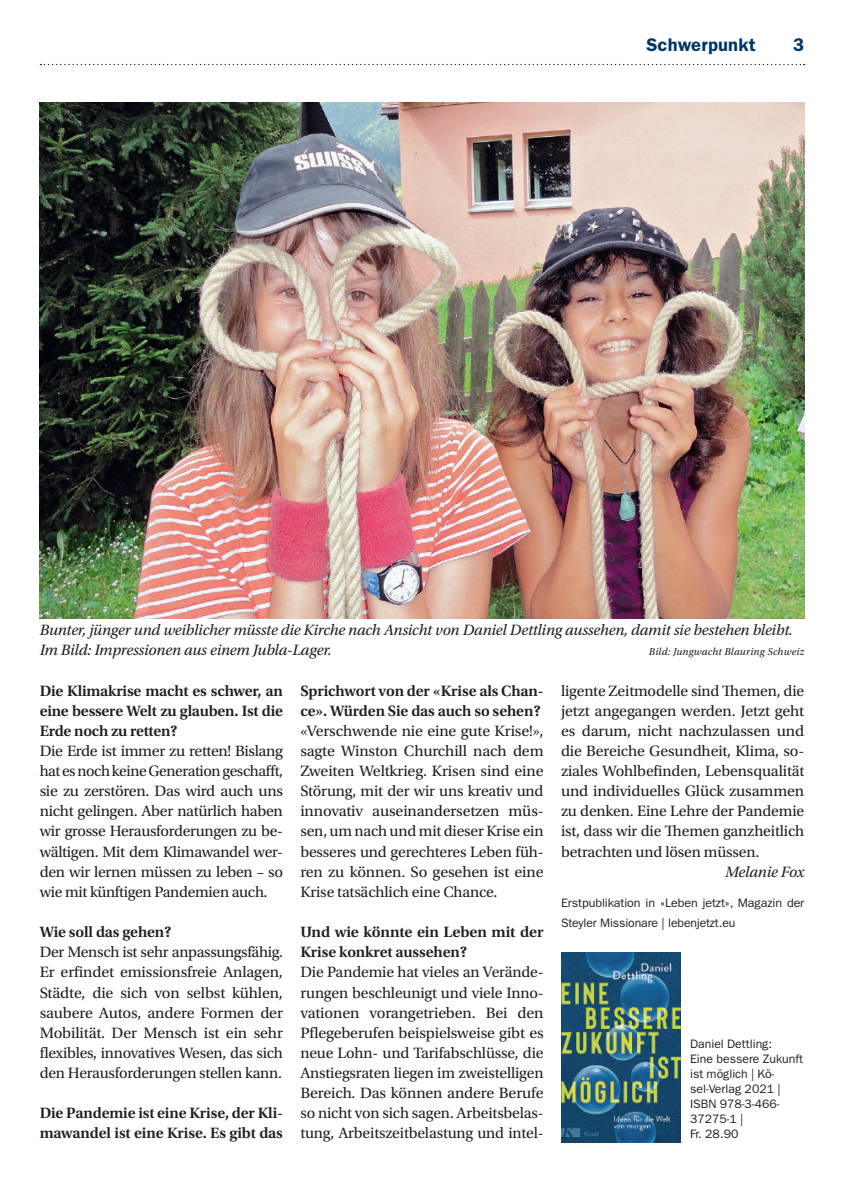
<style>
.page{position:relative;width:844px;height:1191px;background:#fff}
.page>*{position:absolute;margin:0;border:0;box-sizing:border-box;transform-origin:0 0}
.t1{font:600 18.38px "ITC Franklin Gothic Std";letter-spacing:.01em;color:#003667}
.t2{font:15.75px/20.1px "Utopia Std";letter-spacing:-.01em;color:#231f20;text-align:justify}
.t3{font:600 15.75px/20.1px "Utopia Std";letter-spacing:-.01em;color:#231f20}
.t4{font:italic 15.75px/20.1px "Utopia Std";letter-spacing:-.01em;color:#231f20}
.t5{font:12.25px/15px "ITC Franklin Gothic Std";letter-spacing:-.005em;color:#231f20}
.t6{font:italic 10.5px "Utopia Std";letter-spacing:.02em;color:#231f20}
</style>
<div class="page">
<svg style="left:40px;top:64px;width:764px;height:1px"></svg>
<img style="left:561px;top:952px;width:119px;height:190px">
<img style="left:40px;top:103px;width:764px;height:515px">
<p class="t1" style="left:646px;top:34px;width:111px">Schwerpunkt</p>
<p class="t1" style="left:793px;top:34px;width:13px">3</p>
<p class="t4" style="left:40px;top:620px;width:754px">Bunter, jünger und weiblicher müsste die Kirche nach Ansicht von Daniel Dettling aussehen, damit sie bestehen bleibt.<br>Im Bild: Impressionen aus einem Jubla-Lager.</p>
<p class="t6" style="left:648px;top:646px;width:157px">Bild: Jungwacht Blauring Schweiz</p>
<p class="t3" style="left:40px;top:680px;width:245px;text-align:justify">Die Klimakrise macht es schwer, an eine bessere Welt zu glauben. Ist die Erde noch zu retten?</p>
<p class="t2" style="left:40px;top:741px;width:245px">Die Erde ist immer zu retten! Bislang hat es noch keine Generation geschafft, sie zu zerstören. Das wird auch uns nicht gelingen. Aber natürlich haben wir grosse Herausforderungen zu be&shy;wältigen. Mit dem Klimawandel wer&shy;den wir lernen müssen zu leben – so wie mit künftigen Pandemien auch.</p>
<p class="t3" style="left:40px;top:922px;width:133px">Wie soll das gehen?</p>
<p class="t2" style="left:40px;top:942px;width:245px">Der Mensch ist sehr anpassungsfähig.<br>Er erfindet emissionsfreie Anlagen, Städte, die sich von selbst kühlen, saubere Autos, andere Formen der Mobilität. Der Mensch ist ein sehr flexibles, innovatives Wesen, das sich den Herausforderungen stellen kann.</p>
<p class="t3" style="left:40px;top:1103px;width:245px">Die Pandemie ist eine Krise, der Kli&shy;mawandel ist eine Krise. Es gibt das</p>
<p class="t3" style="left:300px;top:680px;width:245px">Sprichwort von der «Krise als Chan&shy;ce». Würden Sie das auch so sehen?</p>
<p class="t2" style="left:300px;top:721px;width:245px">«Verschwende nie eine gute Krise!», sagte Winston Churchill nach dem Zweiten Weltkrieg. Krisen sind eine Störung, mit der wir uns kreativ und innovativ auseinandersetzen müs&shy;sen, um nach und mit dieser Krise ein besseres und gerechteres Leben füh&shy;ren zu können. So gesehen ist eine Krise tatsächlich eine Chance.</p>
<p class="t3" style="left:300px;top:922px;width:245px">Und wie könnte ein Leben mit der<br>Krise konkret aussehen?</p>
<p class="t2" style="left:300px;top:962px;width:245px">Die Pandemie hat vieles an Verände&shy;rungen beschleunigt und viele Inno&shy;vationen vorangetrieben. Bei den Pflegeberufen beispielsweise gibt es neue Lohn- und Tarifabschlüsse, die Anstiegsraten liegen im zweistelligen Bereich. Das können andere Berufe so nicht von sich sagen. Arbeitsbelas&shy;tung, Arbeitszeitbelastung und intel-</p>
<p class="t2" style="left:561px;top:680px;width:245px">ligente Zeitmodelle sind Themen, die jetzt angegangen werden. Jetzt geht es darum, nicht nachzulassen und die Bereiche Gesundheit, Klima, so&shy;ziales Wohlbefinden, Lebensqualität und individuelles Glück zusammen zu denken. Eine Lehre der Pandemie ist, dass wir die Themen ganzheitlich betrachten und lösen müssen.</p>
<p class="t4" style="left:724px;top:861px;width:81px">Melanie Fox</p>
<p class="t5" style="left:561px;top:892px;width:245px;line-height:20.1px">Erstpublikation in «Leben jetzt», Magazin der<br>Steyler Missionare | lebenjetzt.eu</p>
<p class="t5" style="left:690px;top:1036px;width:114px">Daniel Dettling:<br>Eine bessere Zukunft ist möglich | Kö&shy;sel-Verlag 2021 |<br>ISBN 978-3-466-<br>37275-1 |<br>Fr. 28.90</p>
</div>
